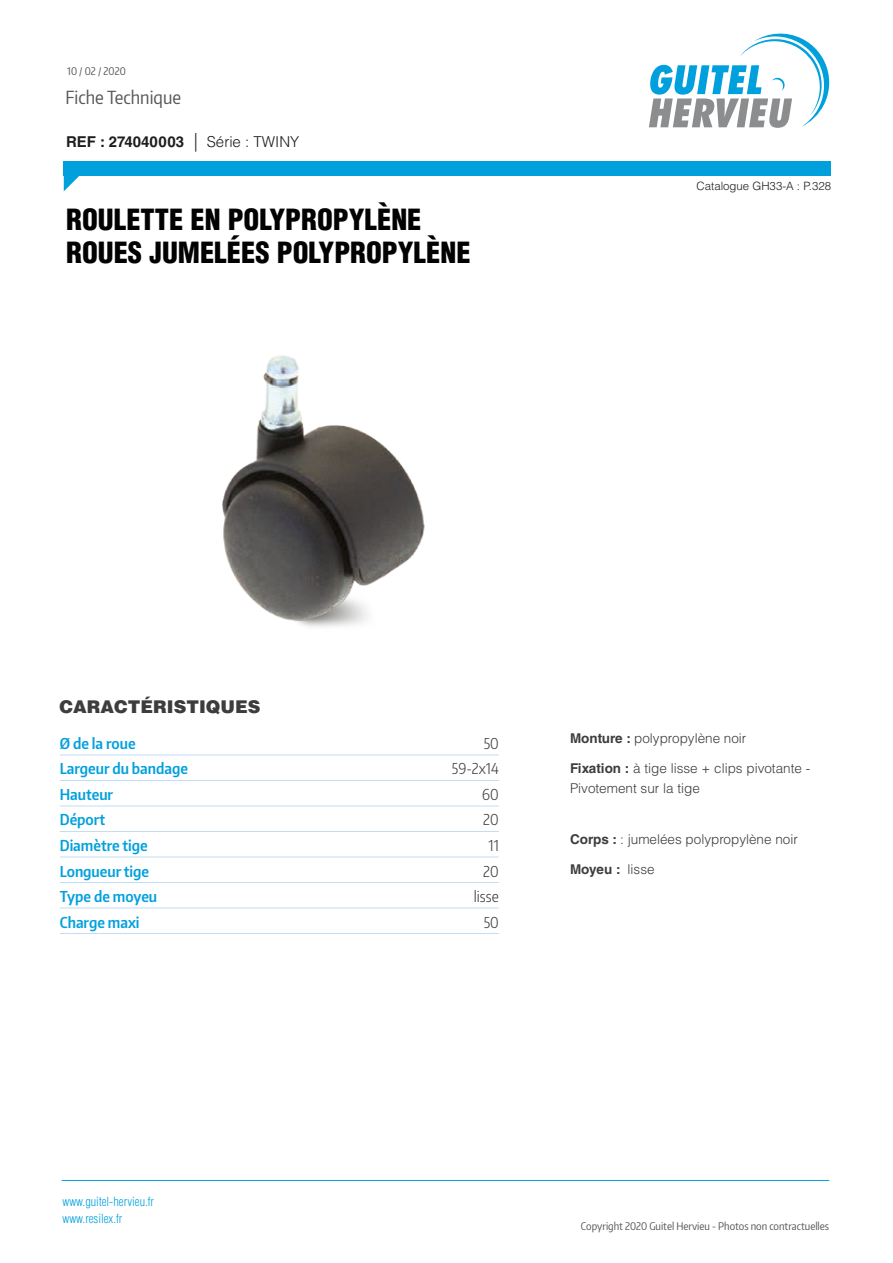
<style>
.page{position:relative;width:893px;height:1263px;background:#fff}
.page>*{position:absolute;margin:0;border:0;box-sizing:border-box;transform-origin:0 0}
.t1{font:900 condensed 28.5px/33px "Helvetica LT Std";color:#020203}
.t2{font:18px "Encode Sans Condensed";color:#575756}
.t3{font:900 17.55px "Helvetica LT Std";color:#3d3d3c}
.t4{font:600 15px "Encode Sans Condensed";color:#00a0dd}
.t5{font:700 15px "Helvetica LT Std";color:#1d1d1b}
.t6{font:300 15px "Encode Sans Condensed";color:#3d3d3c}
.t7{font:300 13.5px/19.5px "Helvetica LT Std";color:#3d3d3c}
.t8{font:700 13.5px "Helvetica LT Std";letter-spacing:-.005em;color:#3d3d3c}
.t9{font:300 condensed 12.3px/16.6px "Helvetica LT Std";color:#00a0dd}
.t10{font:300 11.4px "Helvetica LT Std";color:#1d1d1b}
.t11{font:10.5px "Encode Sans Condensed";color:#575756}
.s1{font-weight:300;font-stretch:condensed;font-size:18.6px}
.s2{font-weight:300}
.s3{font-weight:700}
</style>
<div class="page">
<svg style="left:649px;top:33px;width:181px;height:95px"></svg>
<div style="left:64px;top:161px;width:767px;height:15px;background:#00a0dd"></div>
<svg style="left:64px;top:176px;width:15px;height:15px"></svg>
<hr style="left:62px;top:1180px;width:767px;height:1px;background:#00a0dd">
<hr style="left:60px;top:755px;width:439px;height:1px;background:#c2def5">
<hr style="left:60px;top:780px;width:439px;height:1px;background:#c2def5">
<hr style="left:60px;top:806px;width:439px;height:1px;background:#c2def5">
<hr style="left:60px;top:831px;width:439px;height:1px;background:#c2def5">
<hr style="left:60px;top:857px;width:439px;height:1px;background:#c2def5">
<hr style="left:60px;top:882px;width:439px;height:1px;background:#c2def5">
<hr style="left:60px;top:908px;width:439px;height:1px;background:#c2def5">
<hr style="left:60px;top:933px;width:439px;height:1px;background:#c2def5">
<img style="left:222px;top:355px;width:203px;height:272px">
<p class="t11" style="left:67px;top:64px;width:60px">10 / 02 / 2020</p>
<h2 class="t2" style="left:65px;top:85px;width:117px">Fiche Technique</h2>
<p class="t5" style="left:66px;top:132px;width:235px">REF : 274040003 <span class="s1">|</span> <span class="s2">Série : TWINY</span></p>
<p class="t1" style="left:66px;top:203px;width:406px">ROULETTE EN POLYPROPYLÈNE<br>ROUES JUMELÉES POLYPROPYLÈNE</p>
<p class="t10" style="left:697px;top:179px;width:136px">Catalogue GH33-A : P.328</p>
<p class="t3" style="left:60px;top:696px;width:202px">CARACTÉRISTIQUES</p>
<p class="t4" style="left:60px;top:733px;width:77px">Ø de la roue</p>
<p class="t6" style="left:484px;top:733px;width:17px">50</p>
<p class="t4" style="left:60px;top:759px;width:130px">Largeur du bandage</p>
<p class="t6" style="left:452px;top:759px;width:48px">59-2x14</p>
<p class="t4" style="left:60px;top:784px;width:55px">Hauteur</p>
<p class="t6" style="left:482px;top:784px;width:18px">60</p>
<p class="t4" style="left:60px;top:810px;width:47px">Déport</p>
<p class="t6" style="left:483px;top:810px;width:17px">20</p>
<p class="t4" style="left:60px;top:835px;width:89px">Diamètre tige</p>
<p class="t6" style="left:489px;top:835px;width:12px">11</p>
<p class="t4" style="left:60px;top:861px;width:91px">Longueur tige</p>
<p class="t6" style="left:483px;top:861px;width:17px">20</p>
<p class="t4" style="left:60px;top:886px;width:99px">Type de moyeu</p>
<p class="t6" style="left:474px;top:886px;width:26px">lisse</p>
<p class="t4" style="left:60px;top:912px;width:81px">Charge maxi</p>
<p class="t6" style="left:484px;top:912px;width:17px">50</p>
<p class="t7" style="left:570px;top:728px;width:178px"><span class="s3">Monture :</span> polypropylène noir</p>
<p class="t7" style="left:570px;top:758px;width:242px"><span class="s3">Fixation :</span> à tige lisse + clips pivotante -<br>Pivotement sur la tige</p>
<p class="t7" style="left:570px;top:829px;width:229px"><span class="s3">Corps :</span> : jumelées polypropylène noir</p>
<p class="t8" style="left:570px;top:861px;width:86px">Moyeu : <span class="s2">lisse</span></p>
<p class="t9" style="left:63px;top:1193px;width:93px">www.guitel-hervieu.fr www.resilex.fr</p>
<p class="t11" style="left:581px;top:1219px;width:250px">Copyright 2020 Guitel Hervieu - Photos non contractuelles</p>
</div>
